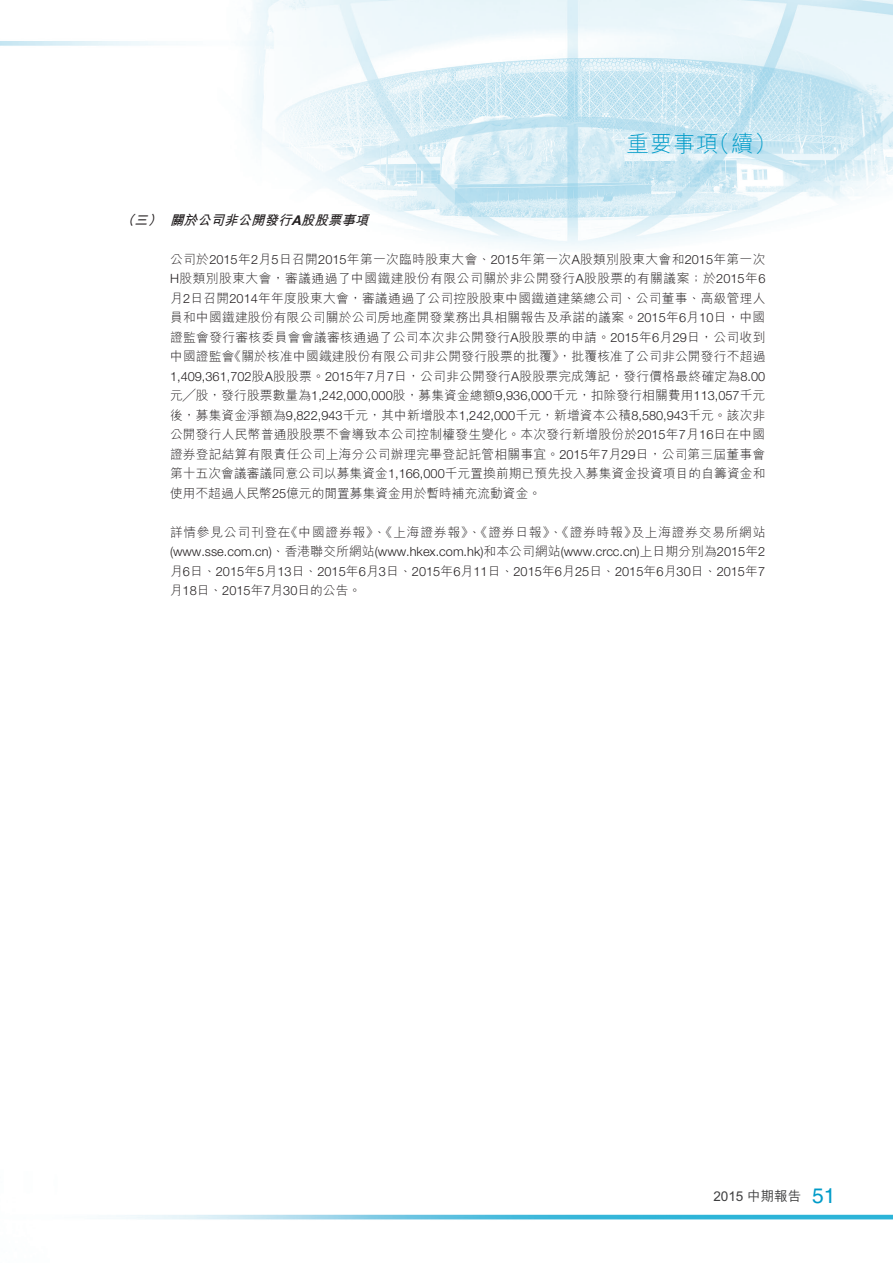
<style>
.page{position:relative;width:893px;height:1263px;background:#fff}
.page>*{position:absolute;margin:0;border:0;box-sizing:border-box;transform-origin:0 0}
.t1{font:300 22.5px "M Hei HK";color:#009bc8}
.t2{font:italic 700 13.5px "M Hei HK";color:#231f20}
.t3{font:500 13.5px "M Hei HK";color:#3e3e3f}
.t4{font:300 12.75px/19.5px "M Hei HK";letter-spacing:.005em;color:#231f20;text-align:justify}
.t5{font:300 12.75px/19.5px "Helvetica Neue LT Std";color:#231f20}
.t6{font:300 12.75px "M Hei HK";letter-spacing:.06em;color:#231f20}
.s1{font-family:"Helvetica Neue LT Std"}
.s2{font-family:"Adobe Song Std"}
.s3{font-family:"M Hei HK"}
.s4{font-family:"Helvetica LT Std";font-weight:400;font-size:21px;color:#009bc8}
</style>
<div class="page">
<img style="left:0;top:0;width:893px;height:1220px">
<h1 class="t1" style="left:627px;top:132px;width:152px">重要事項（續）</h1>
<p class="t2" style="left:121px;top:210px;width:254px">（三）關於公司非公開發行<span class="s1">A</span>股股票事項</p>
<p class="t4" style="left:170px;top:249px;width:597px">公司於<span class="s1">2015</span>年<span class="s1">2</span>月<span class="s1">5</span>日召開<span class="s1">2015</span>年第一次臨時股東大會、<span class="s1">2015</span>年第一次<span class="s1">A</span>股類別股東大會和<span class="s1">2015</span>年第一次<span class="s1">H</span>股類別股東大會，審議通過了中國鐵建股份有限公司關於非公開發行<span class="s1">A</span>股股票的有關議案；於<span class="s1">2015</span>年<span class="s1">6</span>月<span class="s1">2</span>日召開<span class="s1">2014</span>年年度股東大會，審議通過了公司控股股東中國鐵道建築總公司、公司董事、高級管理人員和中國鐵建股份有限公司關於公司房地產開發業務出具相關報告及承諾的議案。<span class="s1">2015</span>年<span class="s1">6</span>月<span class="s1">10</span>日，中國證監會發行審核委員會會議審核通過了公司本次非公開發行<span class="s1">A</span>股股票的申請。<span class="s1">2015</span>年<span class="s1">6</span>月<span class="s1">29</span>日，公司收到中國證監會《關於核准中國<span class="s2">鐡</span>建股份有限公司非公開發行股票的批覆》，批覆核准了公司非公開發行不超過<span class="s1">1,409,361,702</span>股<span class="s1">A</span>股股票。<span class="s1">2015</span>年<span class="s1">7</span>月<span class="s1">7</span>日，公司非公開發行<span class="s1">A</span>股股票完成簿記，發行價格最終確定為<span class="s1">8.00</span>元╱股，發行股票數量為<span class="s1">1,242,000,000</span>股，募集資金總額<span class="s1">9,936,000</span>千元，扣除發行相關費用<span class="s1">113,057</span>千元後，募集資金淨額為<span class="s1">9,822,943</span>千元，其中新增股本<span class="s1">1,242,000</span>千元，新增資本公積<span class="s1">8,580,943</span>千元。該次非公開發行人民幣普通股股票不會導致本公司控制權發生變化。本次發行新增股份於<span class="s1">2015</span>年<span class="s1">7</span>月<span class="s1">16</span>日在中國證券登記結算有限責任公司上海分公司辦理完畢登記託管相關事宜。<span class="s1">2015</span>年<span class="s1">7</span>月<span class="s1">29</span>日，公司第三屆董事會第十五次會議審議同意公司以募集資金<span class="s1">1,166,000</span>千元置換前期已預先投入募集資金投資項目的自籌資金和使用不超過人民幣<span class="s1">25</span>億元的閒置募集資金用於暫時補充流動資金。</p>
<p class="t6" style="left:170px;top:525px;width:597px">詳情參見公司刊登在《中國證券報》、《上海證券報》、《證券日報》、《證券時報》及上海證券交易所網站</p>
<p class="t5" style="left:170px;top:542px;width:597px">(www.sse.com.cn)<span class="s3">、香港聯交所網站</span>(www.hkex.com.hk)<span class="s3">和本公司網站</span>(www.crcc.cn)<span class="s3">上日期分別為</span>2015<span class="s3">年</span>2<span class="s3">月</span>6<span class="s3">日、</span>2015<span class="s3">年</span>5<span class="s3">月</span>13<span class="s3">日、</span>2015<span class="s3">年</span>6<span class="s3">月</span>3<span class="s3">日、</span>2015<span class="s3">年</span>6<span class="s3">月</span>11<span class="s3">日、</span>2015<span class="s3">年</span>6<span class="s3">月</span>25<span class="s3">日、</span>2015<span class="s3">年</span>6<span class="s3">月</span>30<span class="s3">日、</span>2015<span class="s3">年</span>7</p>
<p class="t4" style="left:170px;top:581px;width:193px">月<span class="s1">18</span>日、<span class="s1">2015</span>年<span class="s1">7</span>月<span class="s1">30</span>日的公告。</p>
<p class="t3" style="left:713px;top:1186px;width:124px">2015 中期報告 <span class="s4">51</span></p>
</div>
